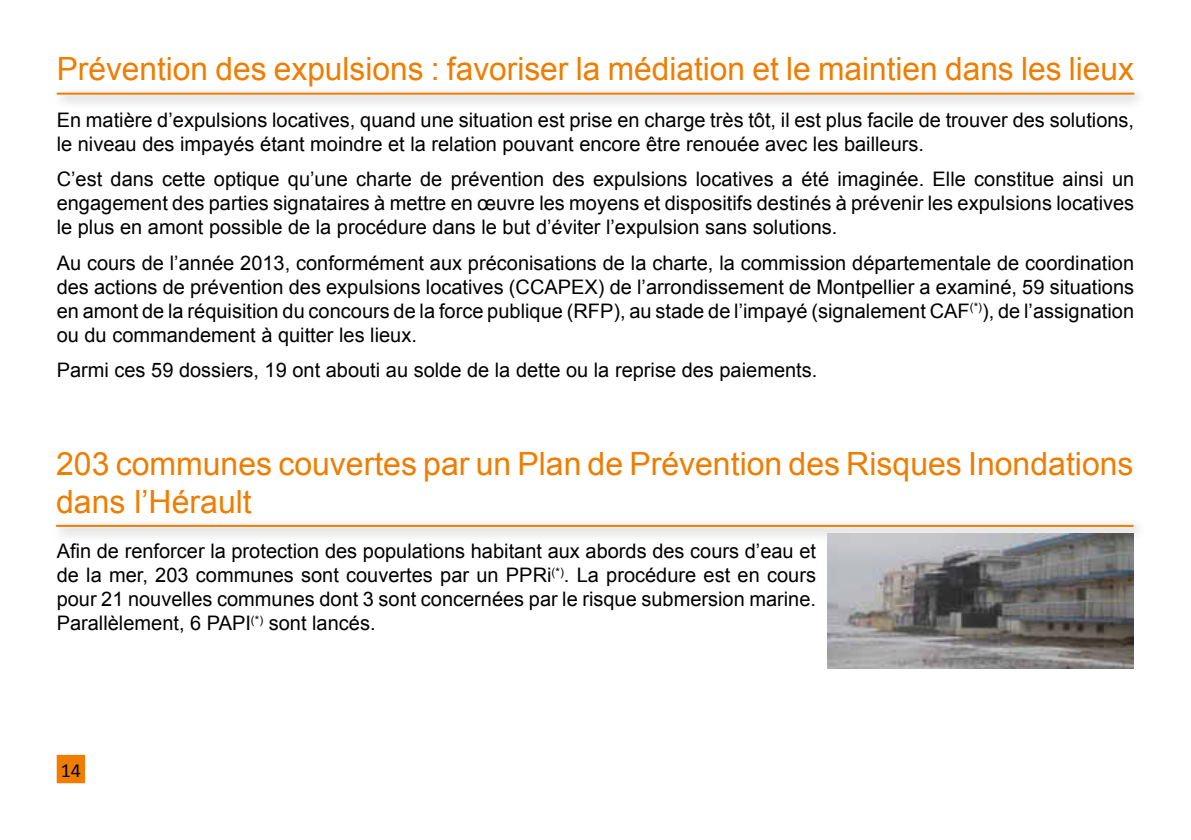
<style>
.page{position:relative;width:1191px;height:840px;background:#fff}
.page>*{position:absolute;margin:0;border:0;box-sizing:border-box;transform-origin:0 0}
.t1{font:32px/38.4px "Arial";color:#ee7d00}
.t2{font:20px/24px "Arial";color:#000;text-align:justify}
.t3{font:20px "Calibri";color:#000}
</style>
<div class="page">
<div style="left:51px;top:517px;width:1096px;height:24px;background:#000;opacity:.55"></div>
<hr style="left:56px;top:524px;width:1077px;height:2px;background:#ee7d00">
<img style="left:827px;top:532px;width:306px;height:136px">
<div style="left:58px;top:755px;width:26px;height:26px;background:#ee7d00"></div>
<div style="left:57px;top:754px;width:28px;height:28px;border:2px solid #ee7d00"></div>
<div style="left:51px;top:86px;width:1097px;height:23px;background:#f4f4f4"></div>
<hr style="left:57px;top:93px;width:1077px;height:2px;background:#ee7d00">
<h1 class="t1" style="left:57px;top:50px;width:1078px">Prévention des expulsions : favoriser la médiation et le maintien dans les lieux</h1>
<p class="t2" style="left:57px;top:108px;width:1079px">En matière d’expulsions locatives, quand une situation est prise en charge très tôt, il est plus facile de trouver des solutions, le niveau des impayés étant moindre et la relation pouvant encore être renouée avec les bailleurs.</p>
<p class="t2" style="left:57px;top:167px;width:1079px">C’est dans cette optique qu’une charte de prévention des expulsions locatives a été imaginée. Elle constitue ainsi un engagement des parties signataires à mettre en œuvre les moyens et dispositifs destinés à prévenir les expulsions locatives le plus en amont possible de la procédure dans le but d’éviter l’expulsion sans solutions.</p>
<p class="t2" style="left:57px;top:250px;width:1079px">Au cours de l’année 2013, conformément aux préconisations de la charte, la commission départementale de coordination des actions de prévention des expulsions locatives (CCAPEX) de l’arrondissement de Montpellier a examiné, 59 situations en amont de la réquisition du concours de la force publique (RFP), au stade de l’impayé (signalement CAF<sup>(*)</sup>), de l’assignation ou du commandement à quitter les lieux.</p>
<p class="t2" style="left:57px;top:358px;width:762px">Parmi ces 59 dossiers, 19 ont abouti au solde de la dette ou la reprise des paiements.</p>
<h1 class="t1" style="left:56px;top:444px;width:1079px">203 communes couvertes par un Plan de Prévention des Risques Inondations dans l’Hérault</h1>
<p class="t2" style="left:57px;top:539px;width:761px">Afin de renforcer la protection des populations habitant aux abords des cours d’eau et de la mer, 203 communes sont couvertes par un PPRi<sup>(*)</sup>. La procédure est en cours pour 21 nouvelles communes dont 3 sont concernées par le risque submersion marine.<br>Parallèlement, 6 PAPI<sup>(*)</sup> sont lancés.</p>
<p class="t3" style="left:61px;top:756px;width:22px">14</p>
</div>
